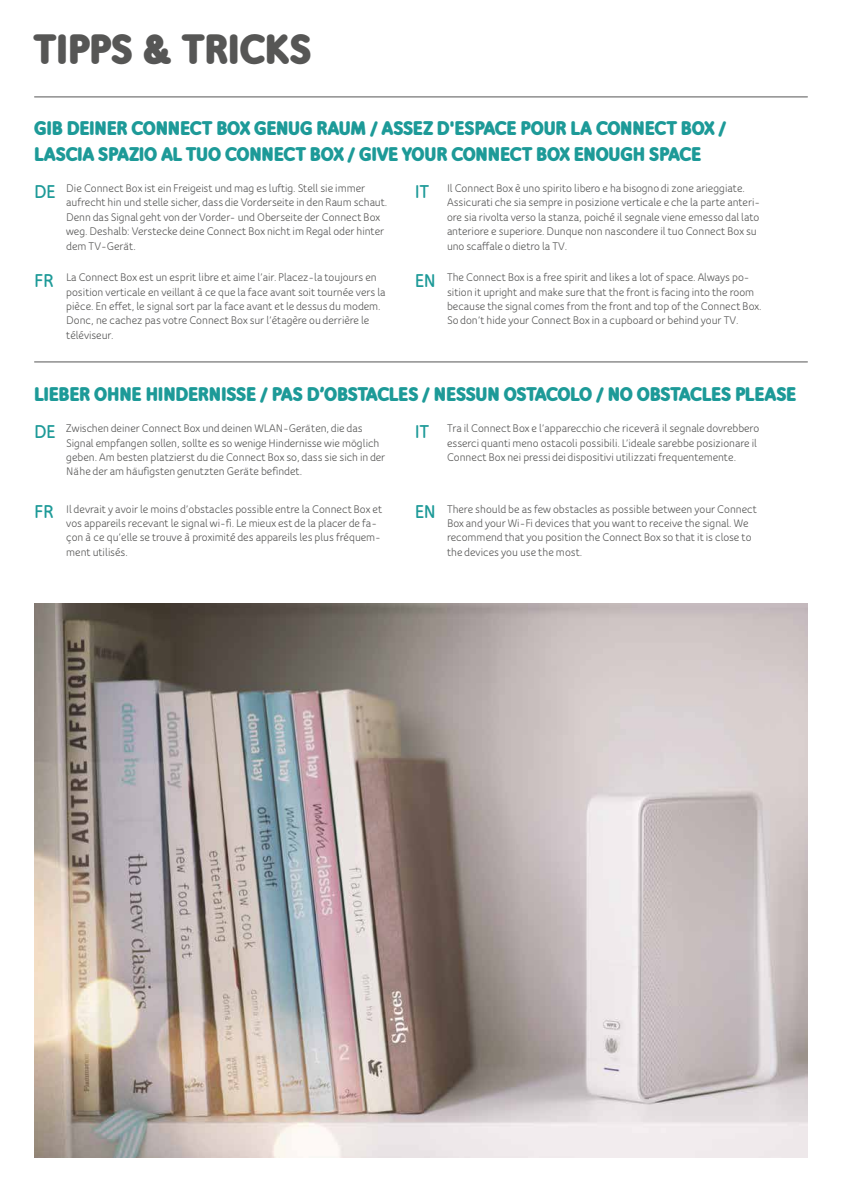
<style>
.page{position:relative;width:842px;height:1191px;background:#fff}
.page>*{position:absolute;margin:0;border:0;box-sizing:border-box;transform-origin:0 0}
.t1{font:900 46px "Bloom Speak Title";color:#565655}
.t2{font:900 21.5px/25.8px "Bloom Speak Title";letter-spacing:-.01em;color:#1d9a98}
.t3{font:800 20px "Bloom Speak Title";letter-spacing:-.01em;color:#1d9a98}
.t4{font:500 12px/14.4px "Bloom Speak Body";color:#565655}
</style>
<div class="page">
<hr style="left:35px;top:361px;width:772px;height:1px;background:#565655">
<hr style="left:35px;top:96px;width:772px;height:1px;background:#565655">
<img style="left:34px;top:604px;width:774px;height:553px">
<h1 class="t1" style="left:34px;top:22px;width:279px">TIPPS &amp; TRICKS</h1>
<h2 class="t2" style="left:34px;top:115px;width:694px">GIB DEINER CONNECT BOX GENUG RAUM / ASSEZ D'ESPACE POUR LA CONNECT BOX /<br>LASCIA SPAZIO AL TUO CONNECT BOX / GIVE YOUR CONNECT BOX ENOUGH SPACE</h2>
<h3 class="t3" style="left:34px;top:180px;width:23px">DE</h3>
<h3 class="t3" style="left:34px;top:269px;width:21px">FR</h3>
<p class="t4" style="left:66px;top:181px;width:323px">Die Connect Box ist ein Freigeist und mag es luftig. Stell sie immer aufrecht hin und stelle sicher, dass die Vorderseite in den Raum schaut.<br>Denn das Signal geht von der Vorder- und Oberseite der Connect Box weg. Deshalb: Verstecke deine Connect Box nicht im Regal oder hinter dem TV-Gerät.</p>
<h3 class="t3" style="left:415px;top:180px;width:16px">IT</h3>
<p class="t4" style="left:447px;top:181px;width:315px">Il Connect Box è uno spirito libero e ha bisogno di zone arieggiate.<br>Assicurati che sia sempre in posizione verticale e che la parte anteri&shy;ore sia rivolta verso la stanza, poiché il segnale viene emesso dal lato anteriore e superiore. Dunque non nascondere il tuo Connect Box su uno scaffale o dietro la TV.</p>
<p class="t4" style="left:66px;top:270px;width:321px">La Connect Box est un esprit libre et aime l’air. Placez-la toujours en position verticale en veillant à ce que la face avant soit tournée vers la pièce. En effet, le signal sort par la face avant et le dessus du modem.<br>Donc, ne cachez pas votre Connect Box sur l’étagère ou derrière le téléviseur.</p>
<p class="t4" style="left:447px;top:270px;width:316px">The Connect Box is a free spirit and likes a lot of space. Always po&shy;sition it upright and make sure that the front is facing into the room because the signal comes from the front and top of the Connect Box.<br>So don’t hide your Connect Box in a cupboard or behind your TV.</p>
<h3 class="t3" style="left:415px;top:269px;width:23px">EN</h3>
<h2 class="t2" style="left:34px;top:381px;width:764px">LIEBER OHNE HINDERNISSE / PAS D’OBSTACLES / NESSUN OSTACOLO / NO OBSTACLES PLEASE</h2>
<h3 class="t3" style="left:34px;top:420px;width:23px">DE</h3>
<h3 class="t3" style="left:34px;top:500px;width:21px">FR</h3>
<p class="t4" style="left:66px;top:421px;width:321px">Zwischen deiner Connect Box und deinen WLAN-Geräten, die das Signal empfangen sollen, sollte es so wenige Hindernisse wie möglich geben. Am besten platzierst du die Connect Box so, dass sie sich in der Nähe der am häufigsten genutzten Geräte befindet.</p>
<p class="t4" style="left:447px;top:421px;width:314px">Tra il Connect Box e l’apparecchio che riceverà il segnale dovrebbero esserci quanti meno ostacoli possibili. L’ideale sarebbe posizionare il<br>Connect Box nei pressi dei dispositivi utilizzati frequentemente.</p>
<p class="t4" style="left:66px;top:501px;width:317px">Il devrait y avoir le moins d’obstacles possible entre la Connect Box et vos appareils recevant le signal wi-fi. Le mieux est de la placer de fa&shy;çon à ce qu’elle se trouve à proximité des appareils les plus fréquem&shy;ment utilisés.</p>
<p class="t4" style="left:447px;top:501px;width:311px">There should be as few obstacles as possible between your Connect Box and your Wi-Fi devices that you want to receive the signal. We recommend that you position the Connect Box so that it is close to the devices you use the most.</p>
<h3 class="t3" style="left:415px;top:420px;width:16px">IT</h3>
<h3 class="t3" style="left:415px;top:500px;width:23px">EN</h3>
</div>
